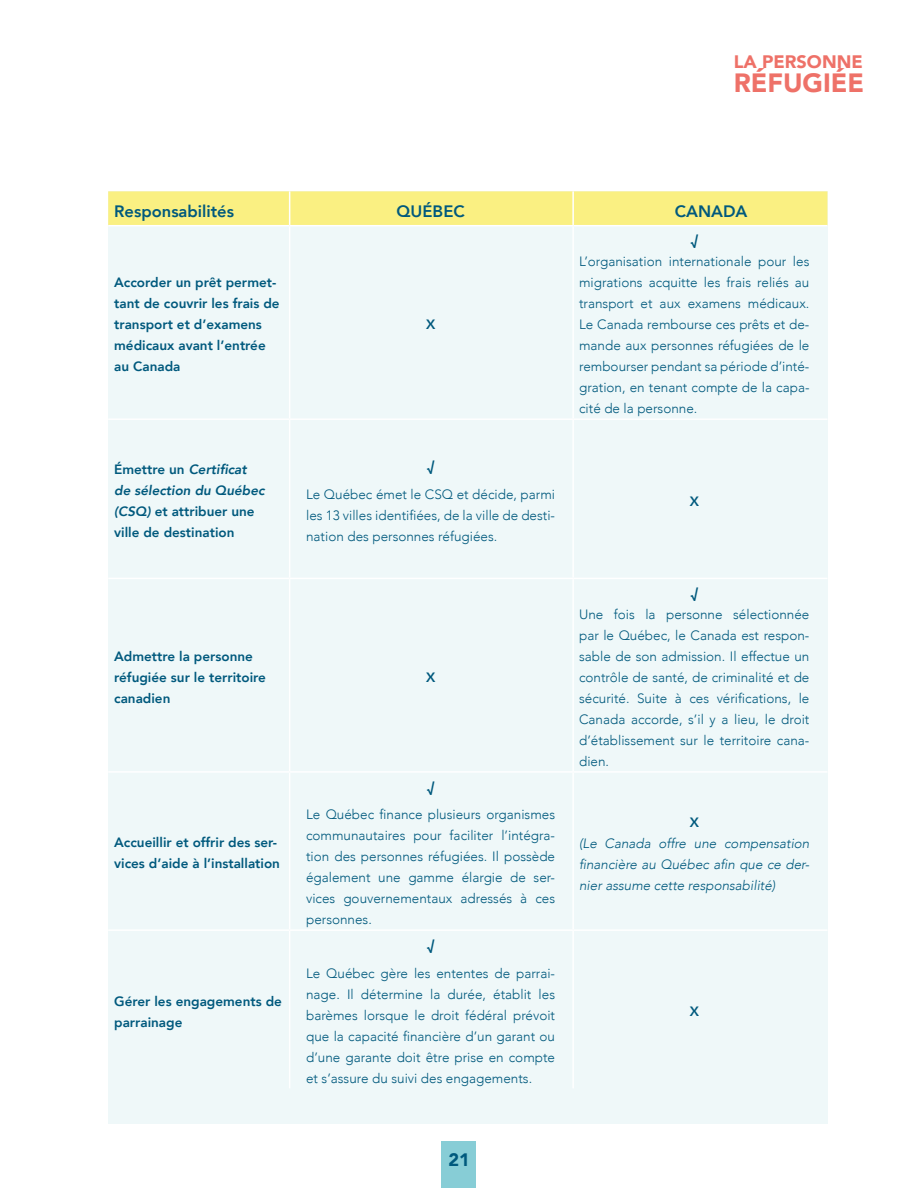
<style>
.page{position:relative;width:918px;height:1188px;background:#fff}
.page>*{position:absolute;margin:0;border:0;box-sizing:border-box;transform-origin:0 0}
.t1{font:900 26.4px "Avenir";color:#ee7168}
.t2{font:900 18px "Avenir";color:#ee7168}
.t3{font:900 18px "Avenir";color:#00597d}
.t4{font:800 16.5px "Avenir";color:#00597d}
.t5{font:300 13.5px/21px "Avenir";color:#00597d;text-align:justify}
.t6{font:800 13.5px/21px "Avenir";color:#00597d}
.t7{font:italic 300 13.5px/21px "Avenir";color:#00597d;text-align:justify}
.s1{font-style:italic}
</style>
<div class="page">
<div style="left:442px;top:1141px;width:34px;height:47px;background:#87cdd6"></div>
<div style="left:108px;top:191px;width:719px;height:933px;background:#eff8f9"></div>
<div style="left:108px;top:191px;width:719px;height:34px;background:#faf082"></div>
<hr style="left:289px;top:226px;width:1px;height:192px;background:#fff">
<hr style="left:572px;top:226px;width:2px;height:192px;background:#fff">
<hr style="left:108px;top:418px;width:182px;height:2px;background:#fff">
<hr style="left:290px;top:418px;width:283px;height:2px;background:#fff">
<hr style="left:289px;top:420px;width:1px;height:158px;background:#fff">
<hr style="left:573px;top:418px;width:254px;height:2px;background:#fff">
<hr style="left:572px;top:420px;width:2px;height:158px;background:#fff">
<hr style="left:289px;top:191px;width:1px;height:34px;background:#fff">
<hr style="left:572px;top:191px;width:2px;height:34px;background:#fff">
<hr style="left:108px;top:225px;width:182px;height:1px;background:#fff">
<hr style="left:290px;top:225px;width:283px;height:1px;background:#fff">
<hr style="left:573px;top:225px;width:254px;height:1px;background:#fff">
<hr style="left:108px;top:578px;width:182px;height:1px;background:#fff">
<hr style="left:290px;top:578px;width:283px;height:1px;background:#fff">
<hr style="left:289px;top:579px;width:1px;height:192px;background:#fff">
<hr style="left:573px;top:578px;width:254px;height:1px;background:#fff">
<hr style="left:572px;top:579px;width:2px;height:192px;background:#fff">
<hr style="left:108px;top:771px;width:182px;height:2px;background:#fff">
<hr style="left:290px;top:771px;width:283px;height:2px;background:#fff">
<hr style="left:289px;top:773px;width:1px;height:156px;background:#fff">
<hr style="left:573px;top:771px;width:254px;height:2px;background:#fff">
<hr style="left:572px;top:773px;width:2px;height:156px;background:#fff">
<hr style="left:108px;top:929px;width:182px;height:2px;background:#fff">
<hr style="left:290px;top:929px;width:283px;height:2px;background:#fff">
<hr style="left:289px;top:931px;width:1px;height:157px;background:#fff">
<hr style="left:573px;top:929px;width:254px;height:2px;background:#fff">
<hr style="left:572px;top:931px;width:2px;height:157px;background:#fff">
<h2 class="t2" style="left:734px;top:46px;width:130px">LA PERSONNE</h2>
<h1 class="t1" style="left:734px;top:60px;width:132px">RÉFUGIÉE</h1>
<p class="t4" style="left:114px;top:198px;width:121px">Responsabilités</p>
<p class="t4" style="left:397px;top:198px;width:70px">QUÉBEC</p>
<p class="t4" style="left:675px;top:198px;width:74px">CANADA</p>
<p class="t6" style="left:114px;top:272px;width:167px">Accorder un prêt permet&shy;tant de couvrir les frais de transport et d’examens médicaux avant l’entrée au Canada</p>
<p class="t6" style="left:426px;top:314px;width:11px">X</p>
<p class="t6" style="left:691px;top:230px;width:9px">√</p>
<p class="t5" style="left:579px;top:251px;width:232px">L’organisation internationale pour les migrations acquitte les frais reliés au transport et aux examens médicaux.<br>Le Canada rembourse ces prêts et de&shy;mande aux personnes réfugiées de le rembourser pendant sa période d’inté&shy;gration, en tenant compte de la capa&shy;cité de la personne.</p>
<p class="t6" style="left:114px;top:459px;width:152px">Émettre un <span class="s1">Certificat de sélection du Québec (CSQ)</span> et attribuer une ville de destination</p>
<p class="t6" style="left:427px;top:456px;width:9px">√</p>
<p class="t5" style="left:306px;top:483px;width:251px">Le Québec émet le CSQ et décide, parmi les 13 villes identifiées, de la ville de desti&shy;nation des personnes réfugiées.</p>
<p class="t6" style="left:690px;top:491px;width:11px">X</p>
<p class="t6" style="left:114px;top:646px;width:153px">Admettre la personne réfugiée sur le territoire canadien</p>
<p class="t6" style="left:114px;top:832px;width:167px">Accueillir et offrir des ser&shy;vices d’aide à l’installation</p>
<p class="t6" style="left:114px;top:991px;width:169px">Gérer les engagements de parrainage</p>
<p class="t6" style="left:426px;top:667px;width:11px">X</p>
<p class="t6" style="left:691px;top:583px;width:9px">√</p>
<p class="t5" style="left:579px;top:604px;width:232px">Une fois la personne sélectionnée par le Québec, le Canada est respon&shy;sable de son admission. Il effectue un contrôle de santé, de criminalité et de sécurité. Suite à ces vérifications, le Canada accorde, s’il y a lieu, le droit d’établissement sur le territoire cana&shy;dien.</p>
<p class="t6" style="left:427px;top:776px;width:9px">√</p>
<p class="t5" style="left:306px;top:804px;width:251px">Le Québec finance plusieurs organismes communautaires pour faciliter l’intégra&shy;tion des personnes réfugiées. Il possède également une gamme élargie de ser&shy;vices gouvernementaux adressés à ces personnes.</p>
<p class="t6" style="left:690px;top:811px;width:11px">X</p>
<p class="t7" style="left:579px;top:832px;width:232px">(Le Canada offre une compensation financière au Québec afin que ce der&shy;nier assume cette responsabilité)</p>
<p class="t6" style="left:427px;top:935px;width:9px">√</p>
<p class="t5" style="left:306px;top:963px;width:251px">Le Québec gère les ententes de parrai&shy;nage. Il détermine la durée, établit les barèmes lorsque le droit fédéral prévoit que la capacité financière d’un garant ou d’une garante doit être prise en compte et s’assure du suivi des engagements.</p>
<p class="t6" style="left:690px;top:1001px;width:11px">X</p>
<h2 class="t3" style="left:448px;top:1144px;width:23px">21</h2>
</div>
